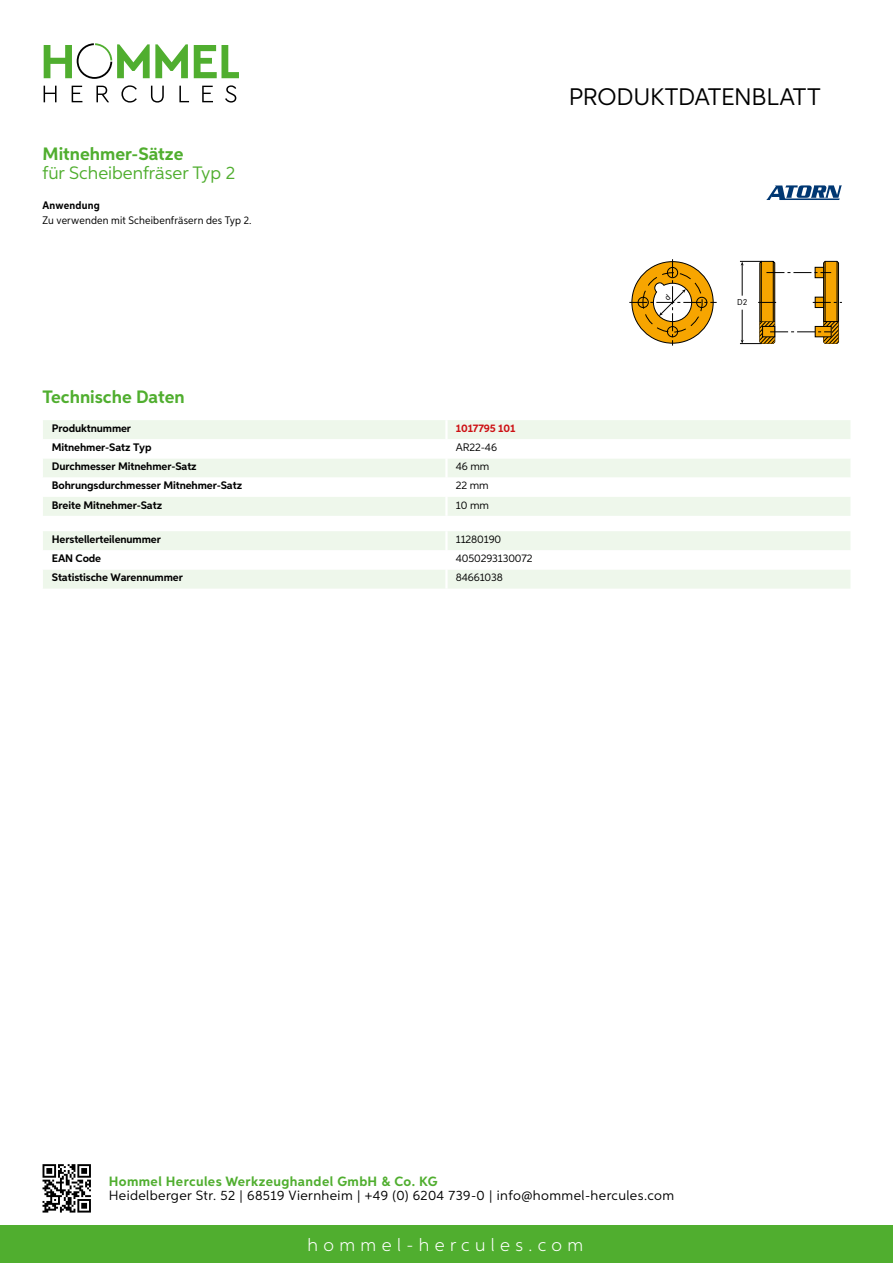
<style>
.page{position:relative;width:893px;height:1263px;background:#fff}
.page>*{position:absolute;margin:0;border:0;box-sizing:border-box;transform-origin:0 0}
.t1{font:24px "Aspira";letter-spacing:-.01em;color:#000}
.t2{font:700 18px "Aspira";color:#50ae2f}
.t3{font:18px "Aspira";color:#50ae2f}
.t4{font:300 18px "Aspira";letter-spacing:.3em;color:#fff}
.t5{font:13.5px "Aspira";letter-spacing:.03em;color:#000}
.t6{font:700 13.5px "Aspira";letter-spacing:.03em;color:#50ae2f}
.t7{font:700 10.95px "Aspira";letter-spacing:-.01em;color:#000}
.t8{font:10.95px "Aspira";letter-spacing:-.01em;color:#000}
.t9{font:10.95px "Aspira Nar";letter-spacing:.015em;color:#000}
.t10{font:700 10.95px "Aspira";letter-spacing:-.01em;color:#cd1013}
.t11{font:700 10.95px "Aspira Nar";letter-spacing:.02em;color:#000}
.t12{font:9px "Corporate S";color:#000}
</style>
<div class="page">
<div style="left:0;top:1226px;width:893px;height:37px;background:#50ae2f"></div>
<svg style="left:43px;top:1164px;width:48px;height:48px"></svg>
<svg style="left:194px;top:45px;width:45px;height:33px"></svg>
<svg style="left:44px;top:43px;width:144px;height:36px"></svg>
<svg style="left:44px;top:86px;width:13px;height:16px"></svg>
<svg style="left:72px;top:86px;width:10px;height:16px"></svg>
<svg style="left:96px;top:86px;width:13px;height:16px"></svg>
<svg style="left:121px;top:85px;width:16px;height:18px"></svg>
<svg style="left:151px;top:86px;width:13px;height:17px"></svg>
<svg style="left:179px;top:86px;width:10px;height:16px"></svg>
<svg style="left:202px;top:86px;width:11px;height:16px"></svg>
<svg style="left:225px;top:85px;width:11px;height:18px"></svg>
<div style="left:43px;top:420px;width:807px;height:96px;background:#eef7eb"></div>
<svg style="left:43px;top:439px;width:807px;height:58px"></svg>
<hr style="left:445px;top:420px;width:3px;height:19px;background:#fff">
<hr style="left:445px;top:439px;width:3px;height:19px;background:#fff">
<hr style="left:445px;top:458px;width:3px;height:20px;background:#fff">
<hr style="left:445px;top:478px;width:3px;height:19px;background:#fff">
<hr style="left:445px;top:497px;width:3px;height:19px;background:#fff">
<svg style="left:43px;top:531px;width:807px;height:58px"></svg>
<hr style="left:445px;top:569px;width:3px;height:20px;background:#fff">
<svg style="left:740px;top:261px;width:102px;height:83px"></svg>
<svg style="left:766px;top:185px;width:76px;height:15px"></svg>
<svg style="left:629px;top:259px;width:88px;height:87px"></svg>
<h2 class="t2" style="left:43px;top:142px;width:142px">Mitnehmer-Sätze</h2>
<h2 class="t3" style="left:43px;top:162px;width:194px">für Scheibenfräser Typ 2</h2>
<p class="t11" style="left:43px;top:199px;width:59px">Anwendung</p>
<p class="t9" style="left:43px;top:214px;width:211px">Zu verwenden mit Scheibenfräsern des Typ 2.</p>
<h2 class="t2" style="left:43px;top:386px;width:144px">Technische Daten</h2>
<p class="t7" style="left:52px;top:422px;width:81px">Produktnummer</p>
<p class="t10" style="left:456px;top:422px;width:61px">1017795 101</p>
<p class="t7" style="left:52px;top:441px;width:101px">Mitnehmer-Satz Typ</p>
<p class="t8" style="left:456px;top:441px;width:43px">AR22-46</p>
<p class="t7" style="left:52px;top:460px;width:146px">Durchmesser Mitnehmer-Satz</p>
<p class="t8" style="left:456px;top:460px;width:35px">46 mm</p>
<p class="t7" style="left:52px;top:479px;width:192px">Bohrungsdurchmesser Mitnehmer-Satz</p>
<p class="t8" style="left:456px;top:479px;width:34px">22 mm</p>
<p class="t7" style="left:52px;top:498px;width:112px">Breite Mitnehmer-Satz</p>
<p class="t8" style="left:456px;top:498px;width:35px">10 mm</p>
<p class="t7" style="left:52px;top:533px;width:111px">Herstellerteilenummer</p>
<p class="t8" style="left:456px;top:533px;width:47px">11280190</p>
<p class="t7" style="left:52px;top:552px;width:51px">EAN Code</p>
<p class="t8" style="left:456px;top:552px;width:78px">4050293130072</p>
<p class="t7" style="left:52px;top:571px;width:132px">Statistische Warennummer</p>
<p class="t8" style="left:456px;top:571px;width:49px">84661038</p>
<h1 class="t1" style="left:569px;top:82px;width:253px">Produktdatenblatt</h1>
<p class="t12" style="left:737px;top:297px;width:12px">D2</p>
<p class="t6" style="left:109px;top:1172px;width:330px">Hommel Hercules Werkzeughandel GmbH &amp; Co. KG</p>
<p class="t5" style="left:109px;top:1187px;width:567px">Heidelberger Str. 52 | 68519 Viernheim | +49 (0) 6204 739-0 | info@hommel-hercules.com</p>
<h2 class="t4" style="left:307px;top:1234px;width:277px">hommel-hercules.com</h2>
</div>
